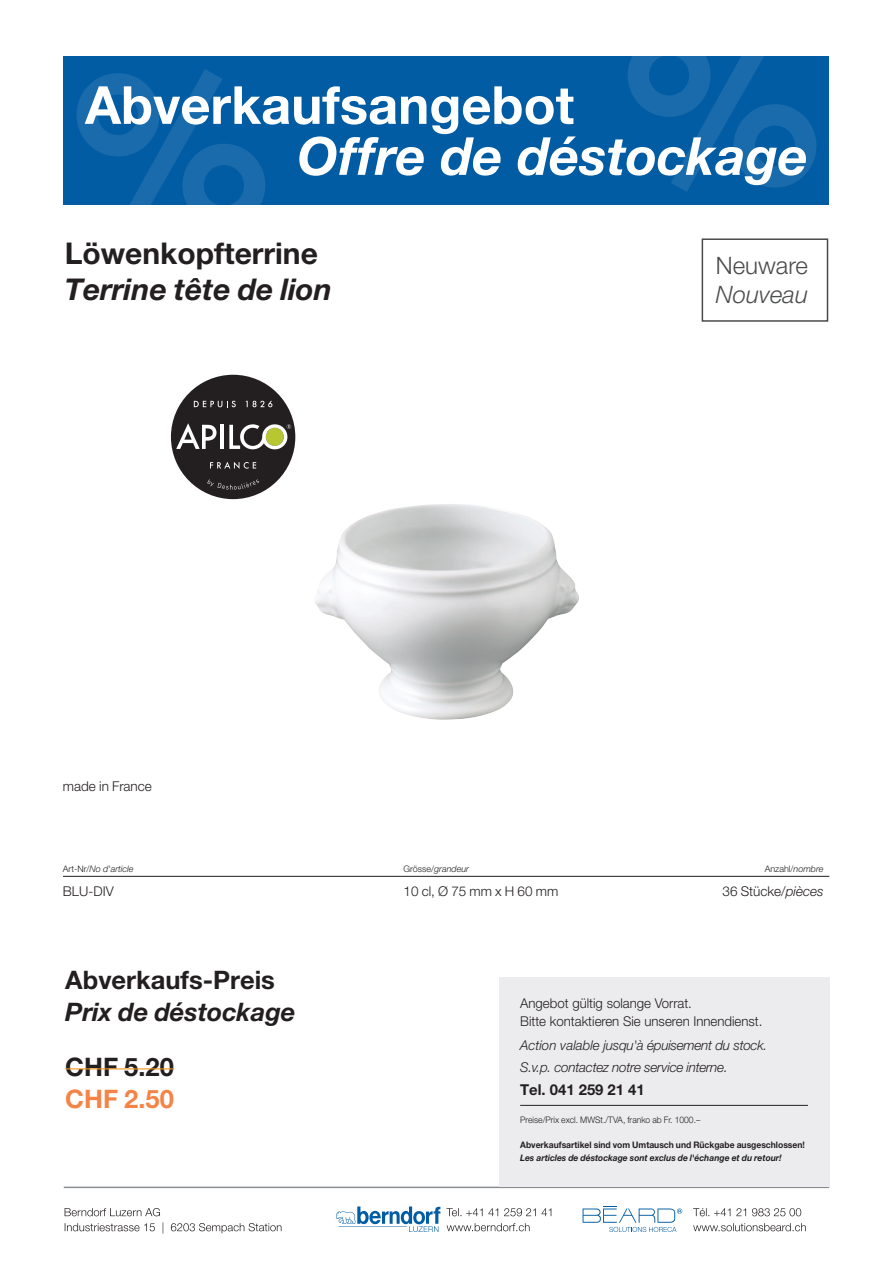
<style>
.page{position:relative;width:893px;height:1263px;background:#fff}
.page>*{position:absolute;margin:0;border:0;box-sizing:border-box;transform-origin:0 0}
.t1{font:700 52.5px "Helvetica Neue LT Pro";color:#fff}
.t2{font:italic 700 52.5px "Helvetica Neue LT Pro";color:#fff}
.Abverkauf_Produktnam{font:italic 700 30px "Helvetica Neue LT Pro";color:#231f20}
.Abverkauf_Produktnam-2{font:700 30px "Helvetica Neue LT Pro";color:#231f20}
.Abverkauf_Produktbes{font:700 25.5px/31.5px "Helvetica Neue LT Pro";color:#231f20}
.Abverkauf_Produktbes-2{font:italic 700 25.5px "Helvetica Neue LT Pro";color:#231f20}
.t3{font:300 24px "Helvetica Neue LT Pro";color:#4b4c4d}
.t4{font:italic 300 24px "Helvetica Neue LT Pro";color:#4b4c4d}
.t5{font:700 15px "Helvetica Neue LT Pro";color:#231f20}
.Abverkauf_Tabellente{font:300 13.5px/18px "Helvetica Neue LT Pro";color:#231f20}
.t6{font:italic 300 13.5px/22.5px "Helvetica Neue LT Pro";letter-spacing:-.02em;color:#231f20}
.t7{font:700 9px "Helvetica Neue LT Pro";color:#231f20;scale:.95 1}
.t8{font:italic 700 9px "Helvetica Neue LT Pro";color:#231f20;scale:.95 1}
.Abverkauf_Tabellente-2{font:300 9px "Helvetica Neue LT Pro";color:#231f20;scale:.95 1}
.Abverkauf_Tabellente-3{font:italic 300 9px "Helvetica Neue LT Pro";color:#231f20}
.Abverkauf_Tabellente-4{font:300 9px "Helvetica Neue LT Pro";color:#231f20}
.s1{font-style:normal}
.s2{font-style:italic}
.s3{color:#f58345}
</style>
<div class="page">
<div style="left:64px;top:56px;width:765px;height:149px;background:#015ca3"></div>
<hr style="left:64px;top:1186px;width:765px;height:2px;background:#8a8c8f">
<svg style="left:77px;top:69px;width:188px;height:136px"></svg>
<svg style="left:628px;top:56px;width:188px;height:136px"></svg>
<svg style="left:583px;top:1206px;width:99px;height:26px"></svg>
<svg style="left:693px;top:1223px;width:113px;height:8px"></svg>
<svg style="left:693px;top:1208px;width:108px;height:8px"></svg>
<svg style="left:336px;top:1206px;width:104px;height:26px"></svg>
<svg style="left:447px;top:1223px;width:83px;height:8px"></svg>
<svg style="left:446px;top:1208px;width:105px;height:8px"></svg>
<svg style="left:65px;top:1222px;width:216px;height:11px"></svg>
<svg style="left:65px;top:1208px;width:95px;height:8px"></svg>
<div style="left:499px;top:977px;width:330px;height:209px;background:#ececee"></div>
<hr style="left:520px;top:1105px;width:288px;height:1px;background:#231f20">
<div style="left:702px;top:238px;width:126px;height:84px;border:2px solid #494a4b"></div>
<hr style="left:63px;top:876px;width:766px;height:1px;background:#231f20">
<hr style="left:65px;top:1068px;width:109px;height:1px;background:#f7931d">
<div style="left:171px;top:375px;width:124px;height:124px;background:#231f20;border-radius:50%"></div>
<hr style="left:220px;top:425px;width:4px;height:24px;background:#fff">
<svg style="left:176px;top:423px;width:40px;height:26px"></svg>
<svg style="left:229px;top:424px;width:62px;height:25px"></svg>
<svg style="left:194px;top:401px;width:42px;height:6px"></svg>
<svg style="left:246px;top:401px;width:26px;height:6px"></svg>
<svg style="left:210px;top:462px;width:46px;height:7px"></svg>
<svg style="left:207px;top:479px;width:52px;height:11px"></svg>
<img style="left:315px;top:504px;width:264px;height:216px">
<h1 class="t1" style="left:85px;top:73px;width:491px">Abverkaufsangebot</h1>
<h1 class="t2" style="left:297px;top:124px;width:512px">Offre de déstockage</h1>
<p class="Abverkauf_Produktnam-2" style="left:65px;top:235px;width:255px">Löwenkopfterrine</p>
<p class="Abverkauf_Produktnam" style="left:65px;top:271px;width:269px">Terrine tête de lion</p>
<p class="Abverkauf_Tabellente" style="left:63px;top:777px;width:90px">made in France</p>
<p class="t3" style="left:716px;top:251px;width:94px">Neuware</p>
<p class="t4" style="left:716px;top:280px;width:94px">Nouveau</p>
<p class="Abverkauf_Tabellente-3" style="left:63px;top:863px;width:72px"><span class="s1">Art-Nr/</span>No d'article</p>
<p class="Abverkauf_Tabellente-3" style="left:403px;top:863px;width:67px"><span class="s1">Grösse/</span>grandeur</p>
<p class="Abverkauf_Tabellente-4" style="left:765px;top:863px;width:60px">Anzahl/<span class="s2">nombre</span></p>
<p class="Abverkauf_Tabellente" style="left:63px;top:882px;width:52px">BLU-DIV</p>
<p class="Abverkauf_Tabellente" style="left:403px;top:882px;width:156px">10 cl, Ø 75 mm x H 60 mm</p>
<p class="Abverkauf_Tabellente" style="left:723px;top:882px;width:102px">36 Stücke/<span class="s2">pièces</span></p>
<p class="Abverkauf_Produktbes" style="left:65px;top:964px;width:211px">Abverkaufs-Preis</p>
<p class="Abverkauf_Produktbes-2" style="left:65px;top:996px;width:232px">Prix de déstockage</p>
<p class="Abverkauf_Produktbes" style="left:65px;top:1051px;width:110px">CHF 5.20<br><span class="s3">CHF 2.50</span></p>
<p class="Abverkauf_Tabellente" style="left:520px;top:994px;width:244px">Angebot gültig solange Vorrat.<br>Bitte kontaktieren Sie unseren Innendienst.</p>
<p class="t6" style="left:520px;top:1034px;width:248px">Action valable jusqu'à épuisement du stock.<br>S.v.p. contactez notre service interne.</p>
<p class="t5" style="left:520px;top:1080px;width:126px">Tel. 041 259 21 41</p>
<p class="Abverkauf_Tabellente-2" style="left:520px;top:1114px;width:191px">Preise/Prix excl. MWSt./TVA, franko ab Fr. 1000.–</p>
<p class="t7" style="left:520px;top:1139px;width:301px">Abverkaufsartikel sind vom Umtausch und Rückgabe ausgeschlossen!</p>
<p class="t8" style="left:520px;top:1152px;width:277px">Les articles de déstockage sont exclus de l'échange et du retour!</p>
</div>
